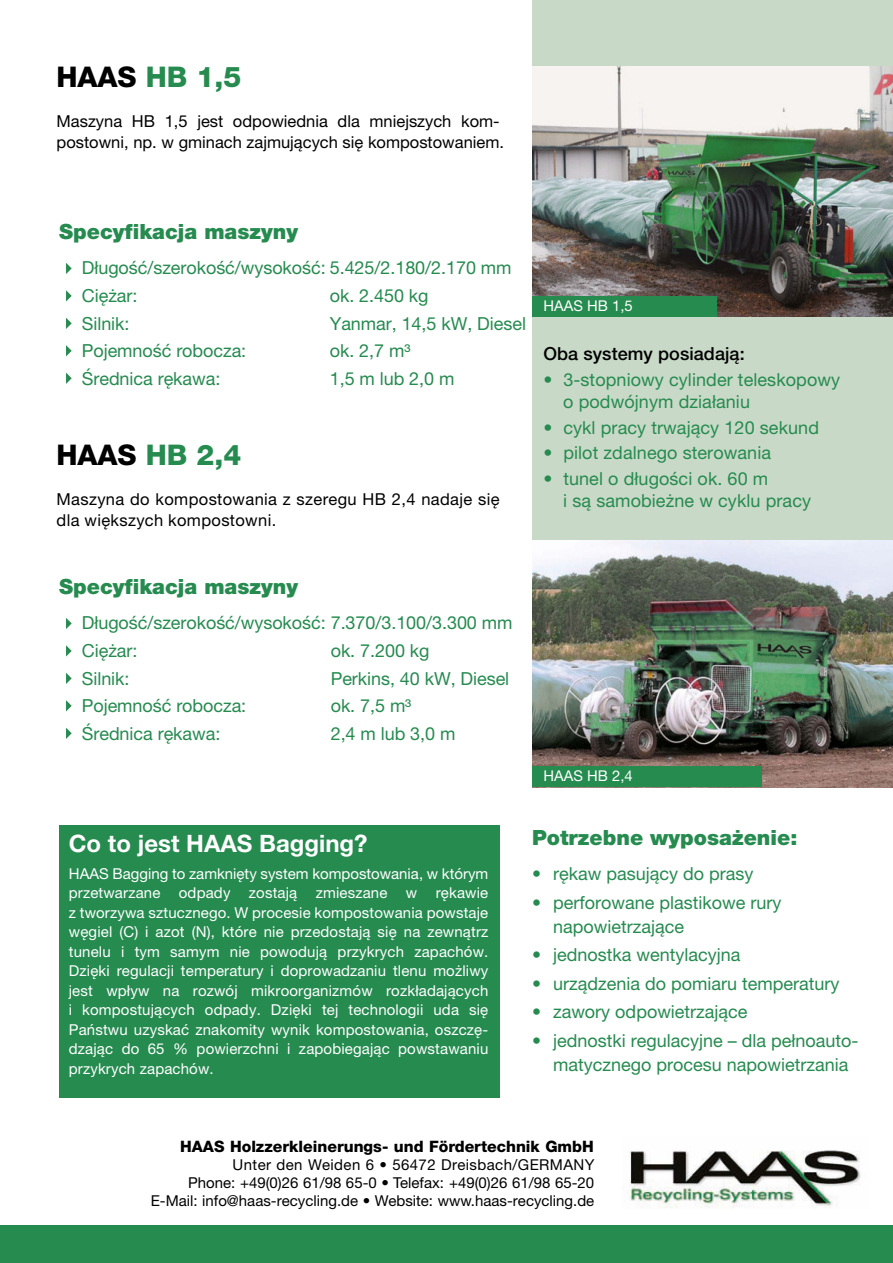
<style>
.page{position:relative;width:893px;height:1263px;background:#fff}
.page>*{position:absolute;margin:0;border:0;box-sizing:border-box;transform-origin:0 0}
.t1{font:800 28.5px "Helvetica Neue LT Pro";letter-spacing:-.005em;color:#258b4f}
.t2{font:700 24px "Helvetica Neue LT Pro";color:#fff}
.t3{font:900 21px "Helvetica Neue LT Pro";color:#258b4f}
.t4{font:18px/27.8px "Helvetica Neue LT Pro";color:#258b4f}
.t5{font:500 18px "Helvetica Neue LT Pro";letter-spacing:.005em;color:#000}
.t6{font:16.5px/21px "Helvetica Neue LT Pro";color:#000}
.t7{font:16.5px/21px "Helvetica Neue LT Pro";letter-spacing:.02em;color:#000}
.t8{font:800 15.75px "Helvetica Neue LT Pro";color:#000}
.t9{font:15px/19.5px "Helvetica Neue LT Pro";letter-spacing:.01em;color:#fff;text-align:justify}
.t10{font:15px/18px "Helvetica Neue LT Pro";color:#000;text-align:right}
.t11{font:15px "Helvetica Neue LT Pro";letter-spacing:.025em;color:#000}
.t12{font:14.85px "Helvetica Neue LT Pro";color:#fff}
.s1{color:#000}
</style>
<div class="page">
<div style="left:59px;top:825px;width:441px;height:272px;background:#258b4f"></div>
<img style="left:629px;top:1150px;width:232px;height:58px">
<div style="left:0;top:1225px;width:893px;height:38px;background:#258b4f"></div>
<div style="left:532px;top:0;width:361px;height:785px;background:#c9d9c7"></div>
<svg style="left:66px;top:263px;width:6px;height:11px"></svg>
<svg style="left:66px;top:373px;width:6px;height:11px"></svg>
<svg style="left:66px;top:290px;width:6px;height:11px"></svg>
<svg style="left:66px;top:318px;width:6px;height:11px"></svg>
<svg style="left:66px;top:345px;width:6px;height:11px"></svg>
<img style="left:532px;top:67px;width:361px;height:250px">
<img style="left:532px;top:540px;width:361px;height:247px">
<div style="left:532px;top:766px;width:230px;height:21px;background:#258b4f"></div>
<div style="left:532px;top:296px;width:184px;height:21px;background:#258b4f"></div>
<svg style="left:66px;top:618px;width:6px;height:11px"></svg>
<svg style="left:66px;top:728px;width:6px;height:11px"></svg>
<svg style="left:66px;top:645px;width:6px;height:11px"></svg>
<svg style="left:66px;top:673px;width:6px;height:11px"></svg>
<svg style="left:66px;top:700px;width:6px;height:11px"></svg>
<h1 class="t1" style="left:57px;top:59px;width:186px"><span class="s1">HAAS</span> HB 1,5</h1>
<p class="t6" style="left:57px;top:110px;width:449px">Maszyna HB 1,5 jest odpowiednia dla mniejszych kom&shy;postowni, np. w gminach zajmujących się kompostowaniem.</p>
<p class="t3" style="left:59px;top:219px;width:240px">Specyfikacja maszyny</p>
<p class="t4" style="left:82px;top:253px;width:431px">Długość/szerokość/wysokość: 5.425/2.180/2.170 mm<br>Ciężar:</p>
<p class="t4" style="left:330px;top:281px;width:100px">ok. 2.450 kg</p>
<p class="t4" style="left:82px;top:309px;width:49px">Silnik:</p>
<p class="t4" style="left:330px;top:309px;width:198px">Yanmar, 14,5 kW, Diesel</p>
<p class="t4" style="left:82px;top:337px;width:166px">Pojemność robocza:</p>
<p class="t4" style="left:330px;top:337px;width:82px">ok. 2,7 m³</p>
<p class="t4" style="left:82px;top:365px;width:140px">Średnica rękawa:</p>
<p class="t4" style="left:330px;top:365px;width:126px">1,5 m lub 2,0 m</p>
<h1 class="t1" style="left:57px;top:438px;width:186px"><span class="s1">HAAS</span> HB 2,4</h1>
<p class="t7" style="left:57px;top:488px;width:444px">Maszyna do kompostowania z szeregu HB 2,4 nadaje się dla większych kompostowni.</p>
<p class="t12" style="left:544px;top:296px;width:91px">HAAS HB 1,5</p>
<p class="t5" style="left:543px;top:343px;width:203px">Oba systemy posiadają:</p>
<p class="t4" style="left:563px;top:368px;width:278px;line-height:22.5px;text-indent:-20px">• 3-stopniowy cylinder teleskopowy o podwójnym działaniu</p>
<p class="t4" style="left:543px;top:413px;width:277px">• cykl pracy trwający 120 sekund</p>
<p class="t4" style="left:543px;top:439px;width:229px">• pilot zdalnego sterowania</p>
<p class="t4" style="left:563px;top:467px;width:249px;line-height:22.5px;text-indent:-20px">• tunel o długości ok. 60 m<br>i są samobieżne w cyklu pracy</p>
<p class="t3" style="left:59px;top:574px;width:240px">Specyfikacja maszyny</p>
<p class="t4" style="left:82px;top:608px;width:432px">Długość/szerokość/wysokość: 7.370/3.100/3.300 mm<br>Ciężar:</p>
<p class="t4" style="left:331px;top:636px;width:100px">ok. 7.200 kg</p>
<p class="t4" style="left:82px;top:664px;width:49px">Silnik:</p>
<p class="t4" style="left:331px;top:664px;width:180px">Perkins, 40 kW, Diesel</p>
<p class="t4" style="left:82px;top:692px;width:166px">Pojemność robocza:</p>
<p class="t4" style="left:331px;top:692px;width:82px">ok. 7,5 m³</p>
<p class="t4" style="left:82px;top:720px;width:140px">Średnica rękawa:</p>
<p class="t4" style="left:331px;top:720px;width:126px">2,4 m lub 3,0 m</p>
<h2 class="t2" style="left:69px;top:828px;width:300px">Co to jest HAAS Bagging?</h2>
<p class="t9" style="left:69px;top:864px;width:421px">HAAS Bagging to zamknięty system kompostowania, w którym przetwarzane odpady zostają zmieszane w rękawie z tworzywa sztucznego. W procesie kompostowania powstaje węgiel (C) i azot (N), które nie przedostają się na zewnątrz tunelu i tym samym nie powodują przykrych zapachów.<br>Dzięki regulacji temperatury i doprowadzaniu tlenu możliwy jest wpływ na rozwój mikroorganizmów rozkładających i kompostujących odpady. Dzięki tej technologii uda się Państwu uzyskać znakomity wynik kompostowania, oszczę&shy;dzając do 65 % powierzchni i zapobiegając powstawaniu przykrych zapachów.</p>
<p class="t12" style="left:543px;top:767px;width:91px">HAAS HB 2,4</p>
<p class="t3" style="left:532px;top:825px;width:267px">Potrzebne wyposażenie:</p>
<p class="t4" style="left:532px;top:860px;width:223px">• rękaw pasujący do prasy</p>
<p class="t4" style="left:553px;top:890px;width:230px;line-height:24px;text-indent:-21px">• perforowane plastikowe rury napowietrzające</p>
<p class="t4" style="left:532px;top:941px;width:210px">• jednostka wentylacyjna</p>
<p class="t4" style="left:532px;top:969px;width:309px">• urządzenia do pomiaru temperatury</p>
<p class="t4" style="left:532px;top:998px;width:217px">• zawory odpowietrzające</p>
<p class="t4" style="left:553px;top:1028px;width:307px;line-height:24px;text-indent:-21px">• jednostki regulacyjne – dla pełnoauto&shy;matycznego procesu napowietrzania</p>
<p class="t8" style="left:180px;top:1137px;width:415px">HAAS Holzzerkleinerungs- und Fördertechnik GmbH</p>
<p class="t10" style="left:151px;top:1174px;width:445px">Phone: +49(0)26 61/98 65-0 • Telefax: +49(0)26 61/98 65-20<br>E-Mail: info@haas-recycling.de • Website: www.haas-recycling.de</p>
<p class="t11" style="left:233px;top:1156px;width:363px">Unter den Weiden 6 • 56472 Dreisbach/GERMANY</p>
</div>
